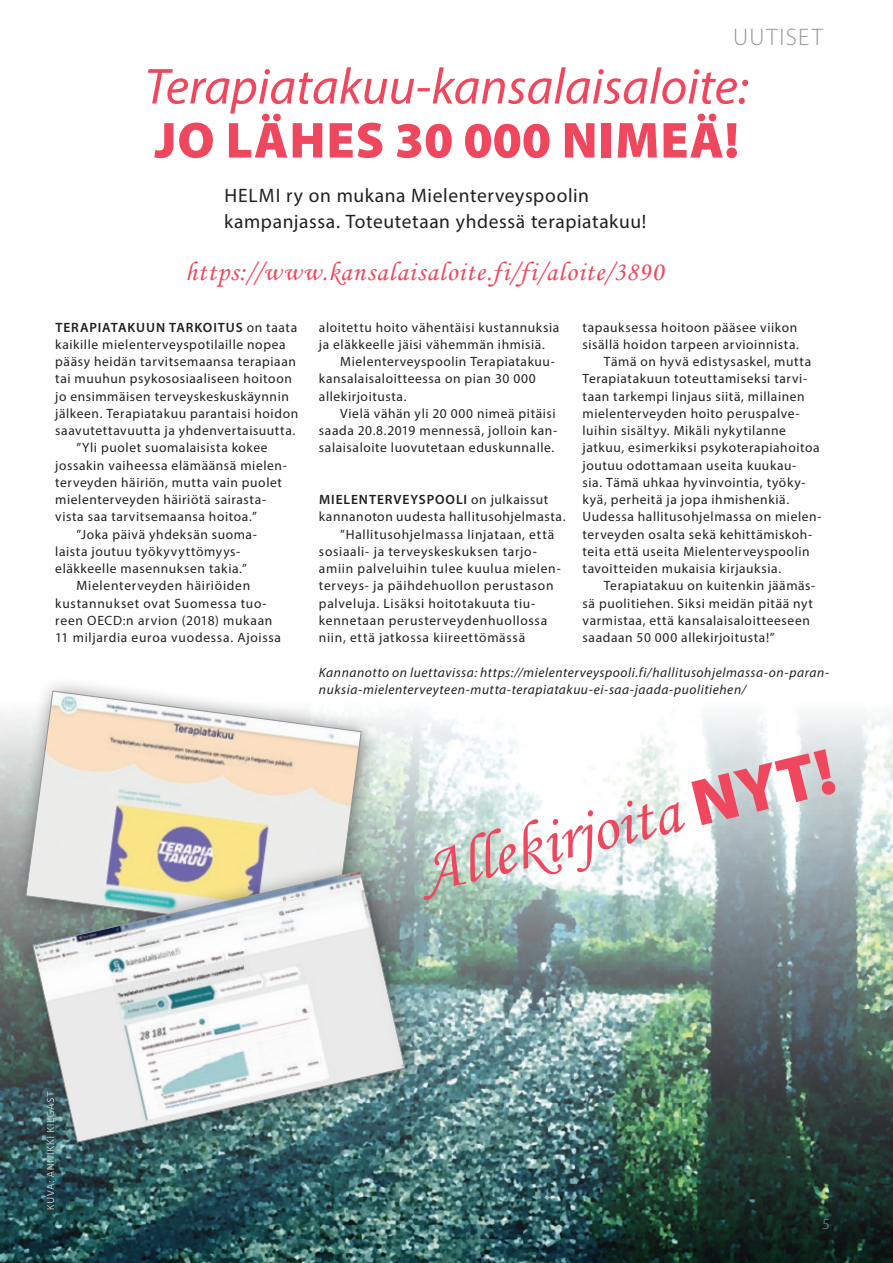
<style>
.page{position:relative;width:893px;height:1263px;background:#fff}
.page>*{position:absolute;margin:0;border:0;box-sizing:border-box;transform-origin:0 0}
.t1{font:66px "Monotype Corsiva";color:#ef485e}
.t2{font:italic 51px "Myriad Pro";color:#ef485e}
.t3{font:900 51px "Myriad Pro";letter-spacing:.02em;color:#ef485e}
.t4{font:27px "Monotype Corsiva";letter-spacing:.04em;color:#ef485e}
.t5{font:300 24px "Myriad Pro";color:#939598}
.t6{font:19.5px/25.5px "Myriad Pro";letter-spacing:.035em;color:#231f20}
.t7{font:300 15px "Myriad Pro";color:#939598}
.t8{font:13.5px/17.2px "Myriad Pro";letter-spacing:.045em;color:#231f20}
.t9{font:italic 13.5px/17.2px "Myriad Pro";letter-spacing:.045em;color:#231f20}
.t10{font:600 13.5px "Myriad Pro";letter-spacing:.07em;color:#231f20}
.s1{font-weight:400}
.s2{font-family:"Myriad Pro";font-weight:900}
</style>
<div class="page">
<img style="left:1px;top:716px;width:892px;height:547px">
<div style="left:11px;top:676px;width:371px;height:281px;background:#231f20;opacity:.55"></div>
<svg style="left:25px;top:690px;width:337px;height:167px;background:#e8ded0"></svg>
<div style="left:18px;top:857px;width:408px;height:306px;background:#231f20;opacity:.55"></div>
<img style="left:32px;top:870px;width:374px;height:273px">
<svg style="left:47px;top:1091px;width:7px;height:118px"></svg>
<h3 class="t5" style="left:733px;top:24px;width:30px">UUTISET</h3>
<h2 class="t2" style="left:145px;top:55px;width:605px">Terapiatakuu-kansalaisaloite:</h2>
<h2 class="t3" style="left:154px;top:106px;width:586px">JO LÄHES 30 000 NIMEÄ!</h2>
<h3 class="t6" style="left:224px;top:183px;width:424px">Helmi ry on mukana Mielenterveyspoolin kampanjassa. Toteutetaan yhdessä terapiatakuu!</h3>
<h3 class="t4" style="left:185px;top:255px;width:480px">https://www.kansalaisaloite.fi/fi/aloite/3890</h3>
<p class="t10" style="left:55px;top:318px;width:243px">TERAPIATAKUUN TARKOITUS <span class="s1">on taata</span></p>
<p class="t8" style="left:55px;top:335px;width:232px">kaikille mielenterveyspotilaille nopea</p>
<p class="t8" style="left:55px;top:353px;width:242px">pääsy heidän tarvitsemaansa terapiaan</p>
<p class="t8" style="left:55px;top:370px;width:238px">tai muuhun psykososiaaliseen hoitoon</p>
<p class="t8" style="left:55px;top:387px;width:235px">jo ensimmäisen terveyskeskuskäynnin</p>
<p class="t8" style="left:55px;top:404px;width:244px">jälkeen. Terapiatakuu parantaisi hoidon</p>
<p class="t8" style="left:55px;top:422px;width:242px">saavutettavuutta ja yhdenvertaisuutta.</p>
<p class="t8" style="left:77px;top:439px;width:193px">”Yli puolet suomalaisista kokee</p>
<p class="t8" style="left:55px;top:456px;width:233px">jossakin vaiheessa elämäänsä mielen-</p>
<p class="t8" style="left:55px;top:473px;width:228px">terveyden häiriön, mutta vain puolet</p>
<p class="t8" style="left:55px;top:491px;width:212px">mielenterveyden häiriötä sairasta-</p>
<p class="t8" style="left:55px;top:508px;width:203px">vista saa tarvitsemaansa hoitoa.”</p>
<p class="t8" style="left:77px;top:525px;width:182px">”Joka päivä yhdeksän suoma-</p>
<p class="t8" style="left:55px;top:542px;width:187px">laista joutuu työkyvyttömyys-</p>
<p class="t8" style="left:55px;top:560px;width:193px">eläkkeelle masennuksen takia.”</p>
<p class="t8" style="left:77px;top:577px;width:175px">Mielenterveyden häiriöiden</p>
<p class="t8" style="left:55px;top:594px;width:213px">kustannukset ovat Suomessa tuo-</p>
<p class="t8" style="left:55px;top:611px;width:219px">reen OECD:n arvion (2018) mukaan</p>
<p class="t8" style="left:55px;top:629px;width:227px">11 miljardia euroa vuodessa. Ajoissa</p>
<p class="t8" style="left:319px;top:318px;width:242px">aloitettu hoito vähentäisi kustannuksia ja eläkkeelle jäisi vähemmän ihmisiä.</p>
<p class="t8" style="left:319px;top:353px;width:238px;text-indent:21px">Mielenterveyspoolin Terapiatakuu&shy;kansalaisaloitteessa on pian 30 000 allekirjoitusta.</p>
<p class="t8" style="left:319px;top:404px;width:240px;text-indent:21px">Vielä vähän yli 20 000 nimeä pitäisi saada 20.8.2019 mennessä, jolloin kan&shy;salaisaloite luovutetaan eduskunnalle.</p>
<p class="t8" style="left:583px;top:318px;width:216px">tapauksessa hoitoon pääsee viikon</p>
<p class="t8" style="left:583px;top:335px;width:218px">sisällä hoidon tarpeen arvioinnista.</p>
<p class="t8" style="left:604px;top:353px;width:209px">Tämä on hyvä edistysaskel, mutta</p>
<p class="t8" style="left:583px;top:370px;width:226px">Terapiatakuun toteuttamiseksi tarvi-</p>
<p class="t8" style="left:583px;top:387px;width:224px">taan tarkempi linjaus siitä, millainen</p>
<p class="t8" style="left:583px;top:404px;width:219px">mielenterveyden hoito peruspalve-</p>
<p class="t8" style="left:583px;top:422px;width:205px">luihin sisältyy. Mikäli nykytilanne</p>
<p class="t8" style="left:583px;top:439px;width:239px">jatkuu, esimerkiksi psykoterapiahoitoa</p>
<p class="t8" style="left:583px;top:456px;width:215px">joutuu odottamaan useita kuukau-</p>
<p class="t8" style="left:583px;top:473px;width:224px">sia. Tämä uhkaa hyvinvointia, työky-</p>
<p class="t8" style="left:583px;top:491px;width:208px">kyä, perheitä ja jopa ihmishenkiä.</p>
<p class="t8" style="left:583px;top:508px;width:241px">Uudessa hallitusohjelmassa on mielen-</p>
<p class="t8" style="left:583px;top:525px;width:231px">terveyden osalta sekä kehittämiskoh-</p>
<p class="t8" style="left:583px;top:543px;width:229px">teita että useita Mielenterveyspoolin</p>
<p class="t8" style="left:583px;top:560px;width:200px">tavoitteiden mukaisia kirjauksia.</p>
<p class="t8" style="left:604px;top:577px;width:213px">Terapiatakuu on kuitenkin jäämäs-</p>
<p class="t8" style="left:583px;top:594px;width:232px">sä puolitiehen. Siksi meidän pitää nyt</p>
<p class="t8" style="left:583px;top:612px;width:229px">varmistaa, että kansalaisaloitteeseen</p>
<p class="t8" style="left:583px;top:629px;width:194px">saadaan 50 000 allekirjoitusta!”</p>
<p class="t10" style="left:319px;top:491px;width:231px">MIELENTERVEYSPOOLI <span class="s1">on julkaissut</span></p>
<p class="t8" style="left:319px;top:508px;width:248px">kannanoton uudesta hallitusohjelmasta.</p>
<p class="t8" style="left:340px;top:525px;width:215px">”Hallitusohjelmassa linjataan, että</p>
<p class="t8" style="left:319px;top:542px;width:220px">sosiaali- ja terveyskeskuksen tarjo-</p>
<p class="t8" style="left:319px;top:560px;width:243px">amiin palveluihin tulee kuulua mielen-</p>
<p class="t8" style="left:319px;top:577px;width:236px">terveys- ja päihdehuollon perustason</p>
<p class="t8" style="left:319px;top:594px;width:218px">palveluja. Lisäksi hoitotakuuta tiu-</p>
<p class="t8" style="left:319px;top:611px;width:230px">kennetaan perusterveydenhuollossa</p>
<p class="t8" style="left:319px;top:629px;width:208px">niin, että jatkossa kiireettömässä</p>
<p class="t9" style="left:319px;top:663px;width:512px">Kannanotto on luettavissa: https://mielenterveyspooli.fi/hallitusohjelmassa-on-paran&shy;nuksia-mielenterveyteen-mutta-terapiatakuu-ei-saa-jaada-puolitiehen/</p>
<h1 class="t1" style="left:411px;top:835px;width:427px;rotate:-14deg">Allekirjoita <span class="s2">NYT!</span></h1>
<p class="t7" style="left:823px;top:1215px;width:9px">5</p>
</div>
